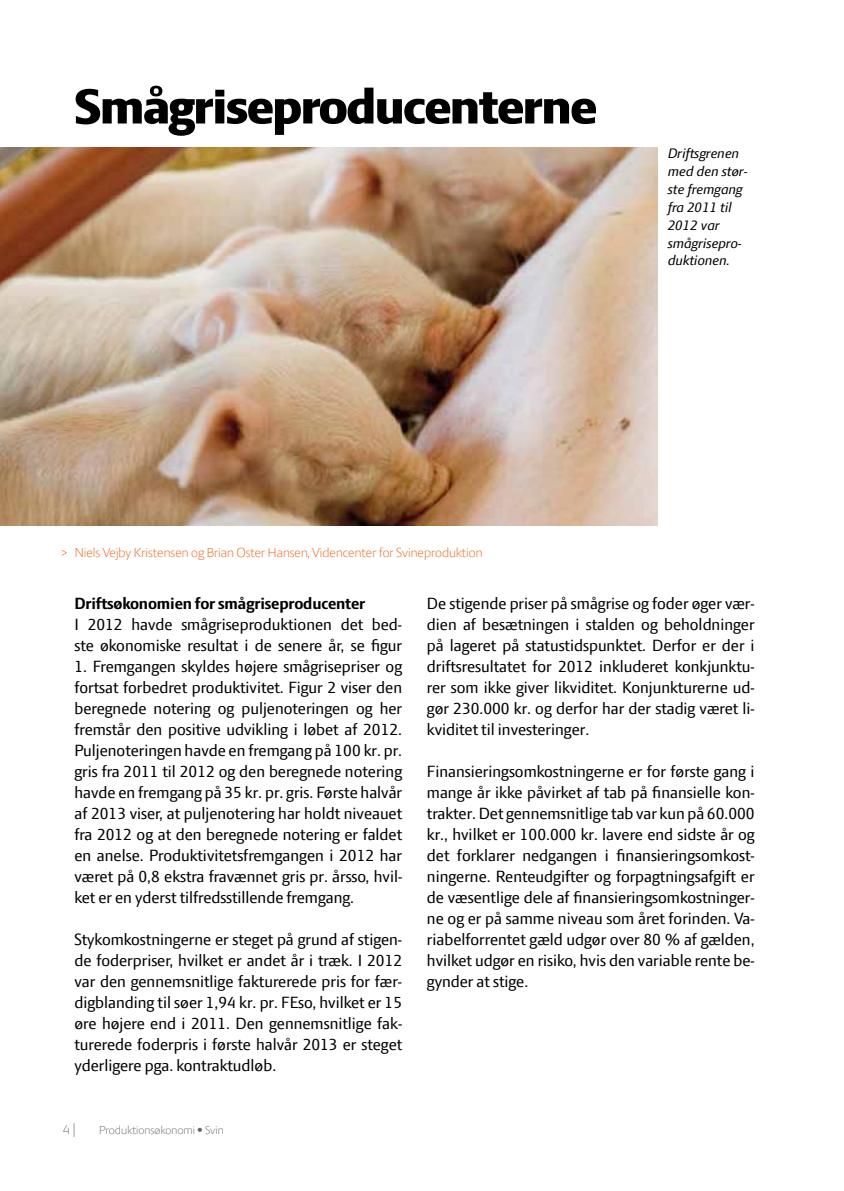
<style>
.page{position:relative;width:844px;height:1191px;background:#fff}
.page>*{position:absolute;margin:0;border:0;box-sizing:border-box;transform-origin:0 0}
.t1{font:800 52.5px "LF Press Sans";letter-spacing:-.02em;color:#000}
.t2{font:17.5px/21px "LF Press Sans";color:#000;text-align:justify}
.t3{font:700 17.5px "LF Press Sans";letter-spacing:-.01em;color:#000}
.t4{font:italic 14.88px/17.8px "LF Press Sans";color:#000}
.t5{font:300 14px "LF Press Sans";color:#ea5b0b}
.t6{font:300 14px "LF Press Sans";color:#646363}
.t7{font:300 12.25px "LF Press Sans";color:#646363}
</style>
<div class="page">
<img style="left:0;top:147px;width:657px;height:378px">
<h1 class="t1" style="left:75px;top:76px;width:523px">Smågriseproducenterne</h1>
<p class="t4" style="left:667px;top:144px;width:81px">Driftsgrenen med den stør&shy;ste fremgang fra 2011 til<br>2012 var smågrisepro&shy;duktionen.</p>
<p class="t5" style="left:61px;top:544px;width:423px">&gt; Niels Vejby Kristensen og Brian Oster Hansen, Videncenter for Svineproduktion</p>
<p class="t2" style="left:427px;top:593px;width:329px">De stigende priser på smågrise og foder øger vær&shy;dien af besætningen i stalden og beholdninger på lageret på statustidspunktet. Derfor er der i driftsresultatet for 2012 inkluderet konkjunktu&shy;rer som ikke giver likviditet. Konjunkturerne ud&shy;gør 230.000 kr. og derfor har der stadig været li&shy;kviditet til investeringer.</p>
<p class="t2" style="left:427px;top:761px;width:329px">Finansieringsomkostningerne er for første gang i mange år ikke påvirket af tab på finansielle kon&shy;trakter. Det gennemsnitlige tab var kun på 60.000 kr., hvilket er 100.000 kr. lavere end sidste år og det forklarer nedgangen i finansieringsomkost&shy;ningerne. Renteudgifter og forpagtningsafgift er de væsentlige dele af finansieringsomkostninger&shy;ne og er på samme niveau som året forinden. Va&shy;riabelforrentet gæld udgør over 80 % af gælden, hvilket udgør en risiko, hvis den variable rente be&shy;gynder at stige.</p>
<p class="t3" style="left:74px;top:593px;width:292px">Driftsøkonomien for smågriseproducenter</p>
<p class="t2" style="left:74px;top:614px;width:329px">I 2012 havde smågriseproduktionen det bed&shy;ste økonomiske resultat i de senere år, se figur</p>
<p class="t2" style="left:74px;top:656px;width:329px">1. Fremgangen skyldes højere smågrisepriser og fortsat forbedret produktivitet. Figur 2 viser den beregnede notering og puljenoteringen og her fremstår den positive udvikling i løbet af 2012.<br>Puljenoteringen havde en fremgang på 100 kr. pr. gris fra 2011 til 2012 og den beregnede notering havde en fremgang på 35 kr. pr. gris. Første halvår af 2013 viser, at puljenotering har holdt niveauet fra 2012 og at den beregnede notering er faldet en anelse. Produktivitetsfremgangen i 2012 har været på 0,8 ekstra fravænnet gris pr. årsso, hvil&shy;ket er en yderst tilfredsstillende fremgang.</p>
<p class="t2" style="left:74px;top:929px;width:329px">Stykomkostningerne er steget på grund af stigen&shy;de foderpriser, hvilket er andet år i træk. I 2012 var den gennemsnitlige fakturerede pris for fær&shy;digblanding til søer 1,94 kr. pr. FEso, hvilket er 15 øre højere end i 2011. Den gennemsnitlige fak&shy;turerede foderpris i første halvår 2013 er steget yderligere pga. kontraktudløb.</p>
<p class="t6" style="left:63px;top:1121px;width:15px">4 |</p>
<p class="t7" style="left:99px;top:1123px;width:126px">Produktionsøkonomi • Svin</p>
</div>
